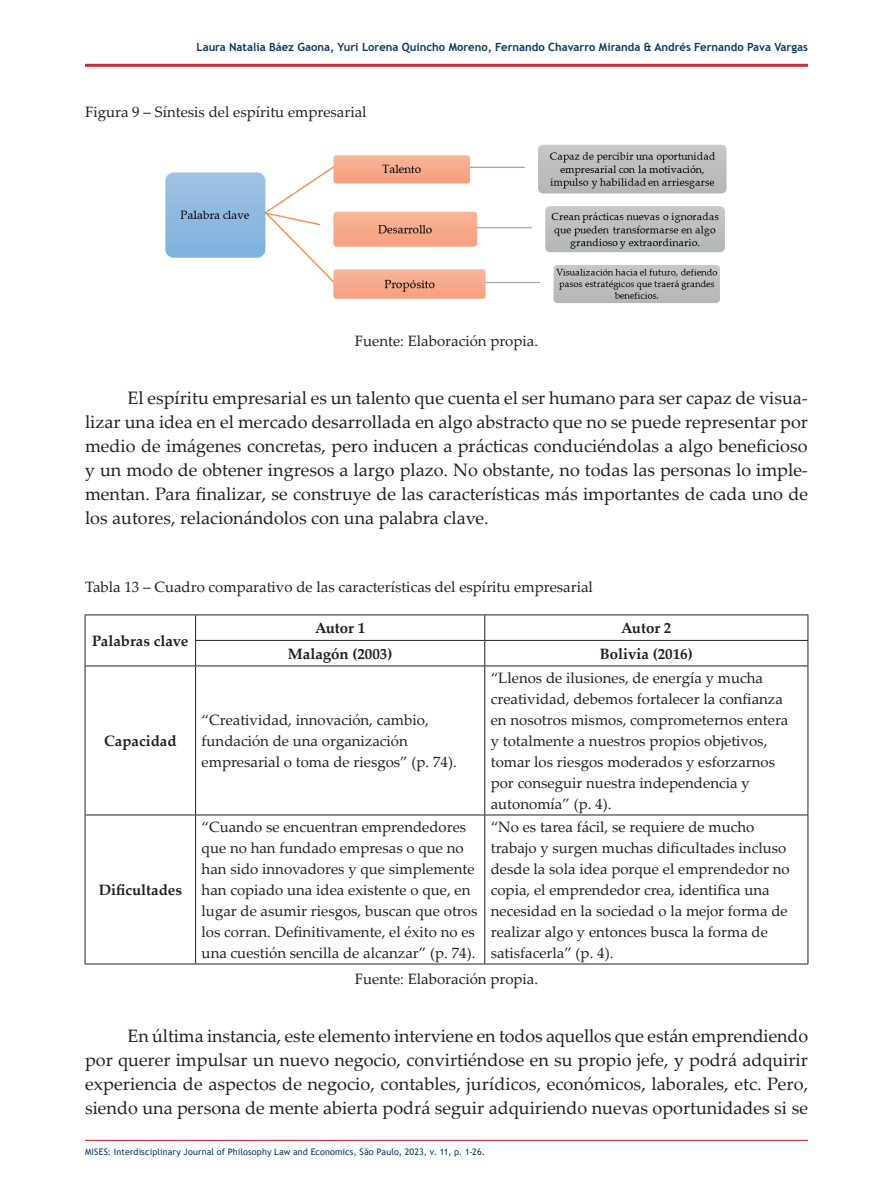
<style>
.page{position:relative;width:893px;height:1191px;background:#fff}
.page>*{position:absolute;margin:0;border:0;box-sizing:border-box;transform-origin:0 0}
.t1{font:18px/24px "Palatino Linotype";color:#231f20;text-align:justify}
.t2{font:15px/21px "Palatino Linotype";color:#231f20}
.t3{font:700 15px "Palatino Linotype";color:#231f20}
.t4{font:700 11.25px "Trebuchet MS";color:#0c3761}
.t5{font:9px "Trebuchet MS";letter-spacing:.01em;color:#0c3761}
</style>
<div class="page">
<hr style="left:85px;top:1139px;width:723px;height:2px;background:#ce2a3c">
<hr style="left:85px;top:64px;width:723px;height:3px;background:#ce2a3c">
<img style="left:165px;top:144px;width:562px;height:159px">
<hr style="left:85px;top:614px;width:111px;height:1px;background:#231f20">
<svg style="left:85px;top:615px;width:1px;height:50px"></svg>
<hr style="left:196px;top:614px;width:289px;height:1px;background:#231f20">
<hr style="left:485px;top:614px;width:323px;height:1px;background:#231f20">
<hr style="left:195px;top:640px;width:290px;height:1px;background:#231f20">
<svg style="left:195px;top:615px;width:1px;height:50px"></svg>
<hr style="left:485px;top:640px;width:323px;height:1px;background:#231f20">
<svg style="left:484px;top:615px;width:1px;height:50px"></svg>
<svg style="left:807px;top:615px;width:1px;height:50px"></svg>
<hr style="left:85px;top:665px;width:111px;height:1px;background:#231f20">
<hr style="left:85px;top:666px;width:1px;height:148px;background:#231f20">
<hr style="left:196px;top:665px;width:289px;height:1px;background:#231f20">
<hr style="left:195px;top:666px;width:1px;height:148px;background:#231f20">
<hr style="left:485px;top:665px;width:323px;height:1px;background:#231f20">
<hr style="left:484px;top:666px;width:1px;height:148px;background:#231f20">
<hr style="left:807px;top:666px;width:1px;height:148px;background:#231f20">
<hr style="left:85px;top:814px;width:111px;height:1px;background:#231f20">
<hr style="left:85px;top:815px;width:1px;height:148px;background:#231f20">
<hr style="left:196px;top:814px;width:289px;height:1px;background:#231f20">
<hr style="left:195px;top:815px;width:1px;height:148px;background:#231f20">
<hr style="left:485px;top:814px;width:323px;height:1px;background:#231f20">
<hr style="left:484px;top:815px;width:1px;height:148px;background:#231f20">
<hr style="left:807px;top:815px;width:1px;height:148px;background:#231f20">
<hr style="left:85px;top:963px;width:111px;height:1px;background:#231f20">
<hr style="left:196px;top:963px;width:289px;height:1px;background:#231f20">
<hr style="left:485px;top:963px;width:323px;height:1px;background:#231f20">
<p class="t4" style="left:196px;top:40px;width:613px">Laura Natalia Báez Gaona, Yuri Lorena Quincho Moreno, Fernando Chavarro Miranda &amp; Andrés Fernando Pava Vargas</p>
<p class="t2" style="left:85px;top:101px;width:283px">Figura 9 – Síntesis del espíritu empresarial</p>
<p class="t2" style="left:355px;top:329px;width:185px">Fuente: Elaboración propia.</p>
<p class="t1" style="left:85px;top:385px;width:724px;text-indent:43px">El espíritu empresarial es un talento que cuenta el ser humano para ser capaz de visua&shy;lizar una idea en el mercado desarrollada en algo abstracto que no se puede representar por medio de imágenes concretas, pero inducen a prácticas conduciéndolas a algo beneficioso y un modo de obtener ingresos a largo plazo. No obstante, no todas las personas lo imple&shy;mentan. Para finalizar, se construye de las características más importantes de cada uno de los autores, relacionándolos con una palabra clave.</p>
<p class="t2" style="left:85px;top:575px;width:509px">Tabla 13 – Cuadro comparativo de las características del espíritu empresarial</p>
<p class="t3" style="left:92px;top:630px;width:98px">Palabras clave</p>
<p class="t3" style="left:315px;top:617px;width:52px">Autor 1</p>
<p class="t3" style="left:621px;top:617px;width:52px">Autor 2</p>
<p class="t3" style="left:288px;top:643px;width:106px">Malagón (2003)</p>
<p class="t3" style="left:600px;top:643px;width:94px">Bolivia (2016)</p>
<p class="t3" style="left:104px;top:730px;width:74px">Capacidad</p>
<p class="t3" style="left:99px;top:879px;width:85px">Dificultades</p>
<p class="t2" style="left:202px;top:708px;width:257px">“Creatividad, innovación, cambio, fundación de una organización empresarial o toma de riesgos” (p. 74).</p>
<p class="t2" style="left:491px;top:666px;width:299px">“Llenos de ilusiones, de energía y mucha creatividad, debemos fortalecer la confianza en nosotros mismos, comprometernos entera y totalmente a nuestros propios objetivos, tomar los riesgos moderados y esforzarnos por conseguir nuestra independencia y autonomía” (p. 4).</p>
<p class="t2" style="left:202px;top:815px;width:277px">“Cuando se encuentran emprendedores que no han fundado empresas o que no han sido innovadores y que simplemente han copiado una idea existente o que, en lugar de asumir riesgos, buscan que otros los corran. Definitivamente, el éxito no es una cuestión sencilla de alcanzar” (p. 74).</p>
<p class="t2" style="left:491px;top:815px;width:300px">“No es tarea fácil, se requiere de mucho trabajo y surgen muchas dificultades incluso desde la sola idea porque el emprendedor no copia, el emprendedor crea, identifica una necesidad en la sociedad o la mejor forma de realizar algo y entonces busca la forma de satisfacerla” (p. 4).</p>
<p class="t2" style="left:355px;top:968px;width:185px">Fuente: Elaboración propia.</p>
<p class="t1" style="left:85px;top:1023px;width:725px;text-indent:43px">En última instancia, este elemento interviene en todos aquellos que están emprendiendo por querer impulsar un nuevo negocio, convirtiéndose en su propio jefe, y podrá adquirir experiencia de aspectos de negocio, contables, jurídicos, económicos, laborales, etc. Pero, siendo una persona de mente abierta podrá seguir adquiriendo nuevas oportunidades si se</p>
<p class="t5" style="left:85px;top:1146px;width:401px">MISES: Interdisciplinary Journal of Philosophy Law and Economics, São Paulo, 2023, v. 11, p. 1-26.</p>
</div>
